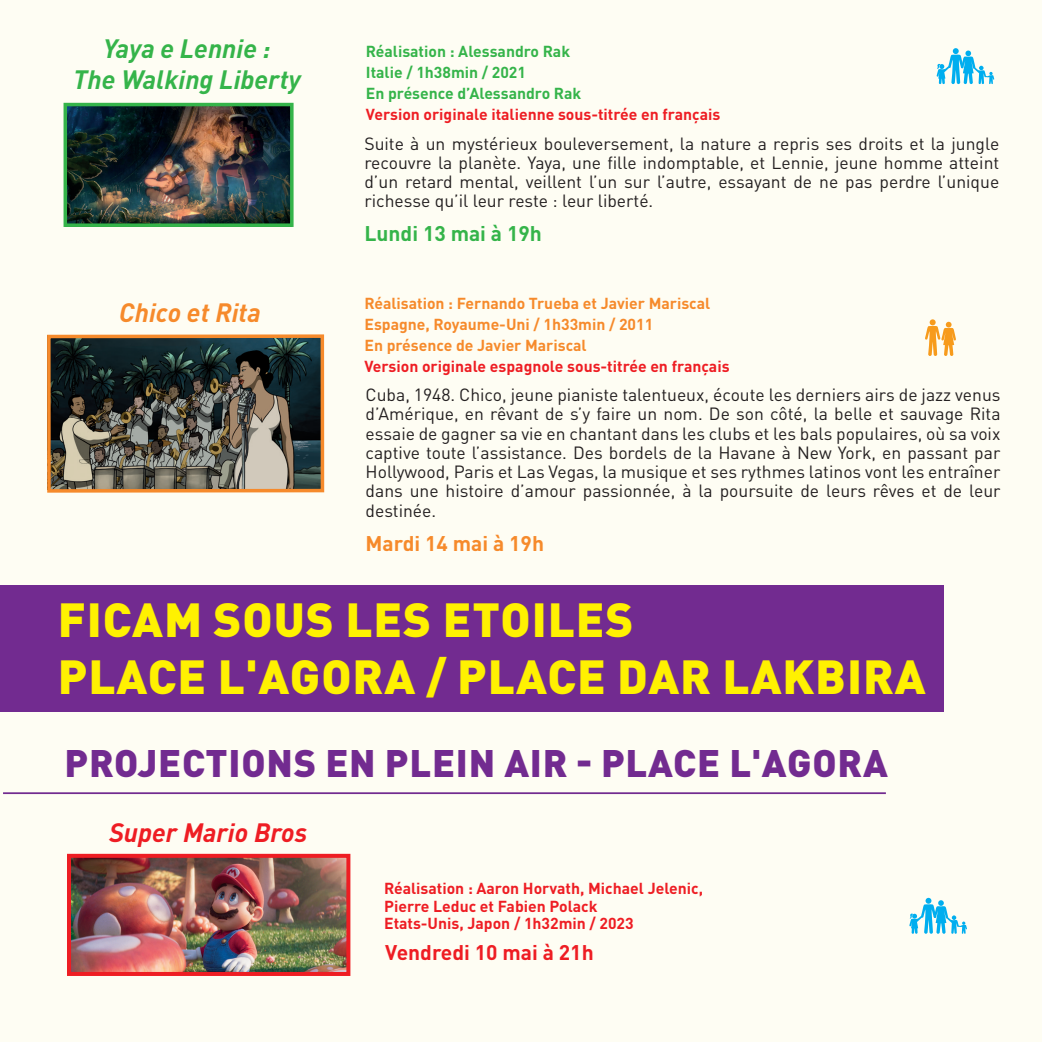
<style>
.page{position:relative;width:1042px;height:1042px;background:#fefdf3}
.page>*{position:absolute;margin:0;border:0;box-sizing:border-box;transform-origin:0 0}
.t1{font:900 47.25px/56.7px "DIN Pro";letter-spacing:.02em;color:#fff101}
.t2{font:900 37.98px "DIN Pro";letter-spacing:.02em;color:#722b90}
.t3{font:italic 700 26.25px/31.5px "DIN Pro";color:#35b44a;text-align:center}
.t4{font:italic 700 26.25px "DIN Pro";color:#ee1d23}
.t5{font:italic 700 26.25px "DIN Pro";color:#f68a2b}
.t6{font:700 21px "DIN Pro";color:#ee1d23}
.t7{font:700 21px "DIN Pro";color:#f68a2b}
.t8{font:700 21px "DIN Pro";color:#35b44a}
.t9{font:17.5px/19.2px "DIN Pro";color:#231f20;text-align:justify}
.t10{font:700 15.75px/17.5px "DIN Pro";color:#ee1d23}
.t11{font:700 15.75px/21px "DIN Pro";color:#f68a2b}
.t12{font:700 15.75px/21px "DIN Pro";color:#35b44a}
</style>
<div class="page">
<svg style="left:909px;top:898px;width:58px;height:36px"></svg>
<img style="left:72px;top:859px;width:273px;height:112px">
<div style="left:67px;top:854px;width:283px;height:122px;border:4px solid #ee1d23"></div>
<svg style="left:925px;top:319px;width:31px;height:37px"></svg>
<svg style="left:936px;top:48px;width:58px;height:36px"></svg>
<img style="left:69px;top:108px;width:220px;height:114px">
<div style="left:64px;top:103px;width:230px;height:124px;border:4px solid #35b44a"></div>
<img style="left:52px;top:339px;width:267px;height:149px">
<div style="left:47px;top:334px;width:277px;height:159px;border:4px solid #f68a2b"></div>
<hr style="left:3px;top:792px;width:883px;height:2px;background:#722b90">
<div style="left:0;top:585px;width:944px;height:126px;background:#722b90"></div>
<h3 class="t3" style="left:73px;top:29px;width:229px">Yaya e Lennie :<br>The Walking Liberty</h3>
<p class="t12" style="left:366px;top:39px;width:217px">Réalisation : Alessandro Rak<br>Italie / 1h38min / 2021<br>En présence d’Alessandro Rak</p>
<p class="t10" style="left:366px;top:104px;width:356px">Version originale italienne sous-titrée en français</p>
<p class="t9" style="left:364px;top:132px;width:636px">Suite à un mystérieux bouleversement, la nature a repris ses droits et la jungle recouvre la planète. Yaya, une fille indomptable, et Lennie, jeune homme atteint d’un retard mental, veillent l’un sur l’autre, essayant de ne pas perdre l’unique richesse qu’il leur reste : leur liberté.</p>
<p class="t8" style="left:364px;top:216px;width:179px">Lundi 13 mai à 19h</p>
<h3 class="t5" style="left:119px;top:290px;width:143px">Chico et Rita</h3>
<p class="t11" style="left:364px;top:291px;width:347px">Réalisation : Fernando Trueba et Javier Mariscal<br>Espagne, Royaume-Uni / 1h33min / 2011<br>En présence de Javier Mariscal</p>
<p class="t10" style="left:364px;top:356px;width:367px">Version originale espagnole sous-titrée en français</p>
<p class="t9" style="left:366px;top:383px;width:636px">Cuba, 1948. Chico, jeune pianiste talentueux, écoute les derniers airs de jazz venus d’Amérique, en rêvant de s’y faire un nom. De son côté, la belle et sauvage Rita essaie de gagner sa vie en chantant dans les clubs et les bals populaires, où sa voix captive toute l’assistance. Des bordels de la Havane à New York, en passant par Hollywood, Paris et Las Vegas, la musique et ses rythmes latinos vont les entraîner dans une histoire d’amour passionnée, à la poursuite de leurs rêves et de leur destinée.</p>
<p class="t7" style="left:366px;top:525px;width:180px">Mardi 14 mai à 19h</p>
<h1 class="t1" style="left:58px;top:585px;width:869px">FICAM SOUS LES ETOILES<br>PLACE L'AGORA / PLACE DAR LAKBIRA</h1>
<h2 class="t2" style="left:65px;top:730px;width:824px">PROJECTIONS EN PLEIN AIR - PLACE L'AGORA</h2>
<h3 class="t4" style="left:109px;top:811px;width:200px">Super Mario Bros</h3>
<p class="t10" style="left:384px;top:878px;width:321px">Réalisation : Aaron Horvath, Michael Jelenic,<br>Pierre Leduc et Fabien Polack<br>Etats-Unis, Japon / 1h32min / 2023</p>
<p class="t6" style="left:385px;top:934px;width:210px">Vendredi 10 mai à 21h</p>
</div>
